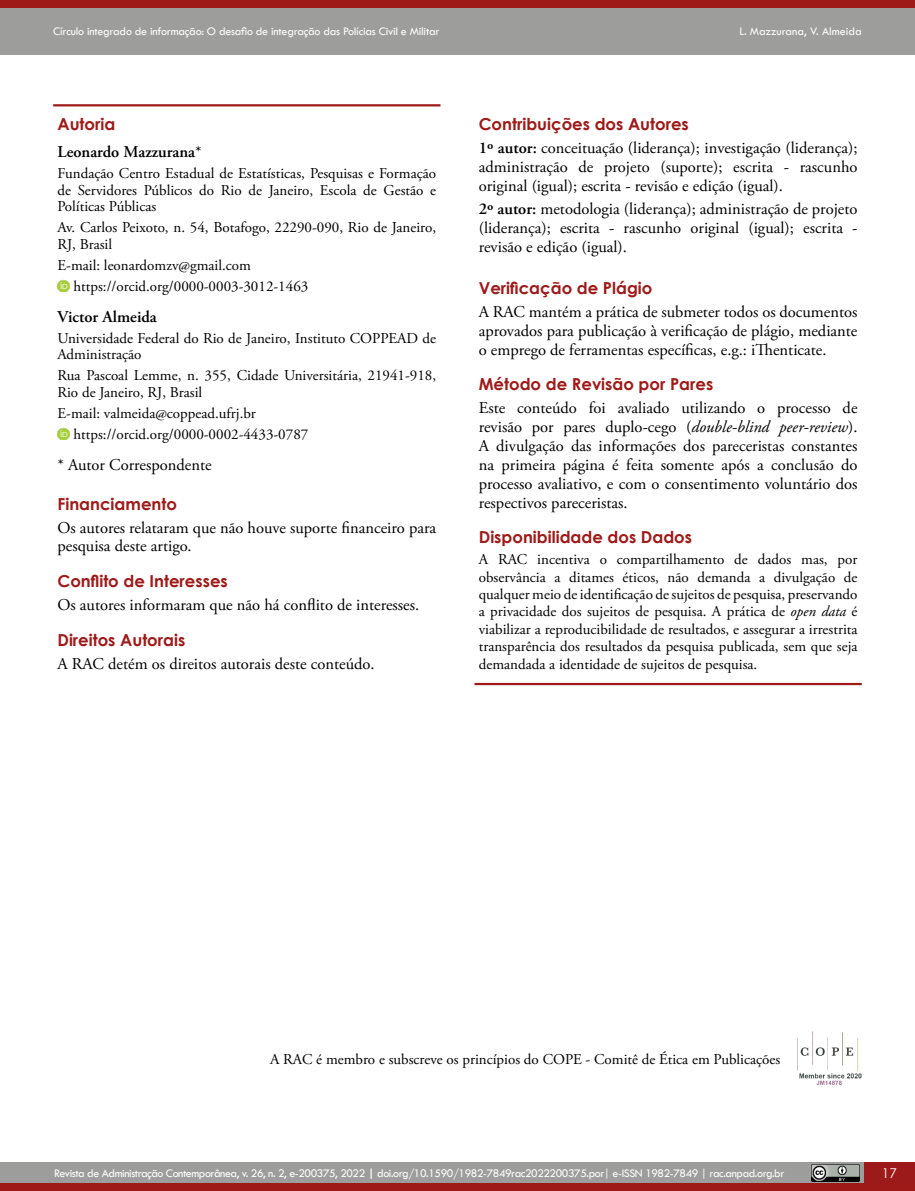
<style>
.page{position:relative;width:915px;height:1191px;background:#fff}
.page>*{position:absolute;margin:0;border:0;box-sizing:border-box;transform-origin:0 0}
.t1{font:16.5px/18.9px "Adobe Garamond Pro";color:#000;text-align:justify}
.t2{font:700 16.5px "Century Gothic";color:#9d1a18}
.t3{font:600 16.5px "Adobe Garamond Pro";color:#000}
.t4{font:15px/17.4px "Adobe Garamond Pro";color:#000}
.t5{font:13.5px "Century Gothic";color:#fff}
.t6{font:12px "Tw Cen";letter-spacing:-.035em;color:#fff}
.t7{font:12px "Tw Cen";color:#fff}
.s1{font-weight:400}
.s2{font-weight:600}
.s3{font-style:italic}
.s4{font-weight:700}
</style>
<div class="page">
<div style="left:863px;top:1162px;width:51px;height:21px;background:#9d1a1a"></div>
<div style="left:0;top:0;width:914px;height:54px;background:#9d9d9c"></div>
<div style="left:0;top:0;width:914px;height:7px;background:#9d1a18"></div>
<div style="left:0;top:1162px;width:863px;height:21px;background:#9d9d9c"></div>
<div style="left:0;top:1183px;width:914px;height:8px;background:#9d1a18"></div>
<img style="left:811px;top:1164px;width:48px;height:17px">
<hr style="left:53px;top:104px;width:387px;height:2px;background:#9d1a18">
<svg style="left:57px;top:280px;width:13px;height:12px"></svg>
<svg style="left:57px;top:428px;width:13px;height:12px"></svg>
<hr style="left:474px;top:683px;width:387px;height:2px;background:#9d1a18">
<img style="left:797px;top:1031px;width:64px;height:53px">
<p class="t6" style="left:53px;top:24px;width:387px">Círculo integrado de informação: O desafio de integração das Polícias Civil e Militar</p>
<p class="t7" style="left:739px;top:24px;width:124px">L. Mazzurana, V. Almeida</p>
<p class="t2" style="left:57px;top:112px;width:59px">Autoria</p>
<p class="t3" style="left:57px;top:142px;width:146px">Leonardo Mazzurana<span class="s1">*</span></p>
<p class="t4" style="left:57px;top:165px;width:380px;line-height:16.6px;text-align:justify">Fundação Centro Estadual de Estatísticas, Pesquisas e Formação de Servidores Públicos do Rio de Janeiro, Escola de Gestão e Políticas Públicas</p>
<p class="t4" style="left:57px;top:220px;width:380px;line-height:16.6px">Av. Carlos Peixoto, n. 54, Botafogo, 22290-090, Rio de Janeiro,<br>RJ, Brasil</p>
<p class="t4" style="left:73px;top:255px;width:236px;line-height:20.9px;text-indent:-16px">E-mail: leonardomzv@gmail.com https://orcid.org/0000-0003-3012-1463</p>
<p class="t3" style="left:57px;top:307px;width:101px">Victor Almeida</p>
<p class="t4" style="left:57px;top:330px;width:380px;line-height:16.6px">Universidade Federal do Rio de Janeiro, Instituto COPPEAD de<br>Administração</p>
<p class="t4" style="left:57px;top:368px;width:380px;line-height:16.6px">Rua Pascoal Lemme, n. 355, Cidade Universitária, 21941-918,<br>Rio de Janeiro, RJ, Brasil</p>
<p class="t4" style="left:73px;top:403px;width:236px;line-height:20.9px;text-indent:-16px">E-mail: valmeida@coppead.ufrj.br https://orcid.org/0000-0002-4433-0787</p>
<p class="t1" style="left:57px;top:456px;width:156px">* Autor Correspondente</p>
<p class="t2" style="left:57px;top:492px;width:121px">Financiamento</p>
<p class="t1" style="left:57px;top:519px;width:380px;line-height:18.1px">Os autores relataram que não houve suporte financeiro para pesquisa deste artigo.</p>
<p class="t2" style="left:57px;top:569px;width:172px">Conflito de Interesses</p>
<p class="t1" style="left:57px;top:596px;width:363px">Os autores informaram que não há conflito de interesses.</p>
<p class="t2" style="left:57px;top:627px;width:129px">Direitos Autorais</p>
<p class="t1" style="left:57px;top:654px;width:318px">A RAC detém os direitos autorais deste conteúdo.</p>
<p class="t2" style="left:478px;top:111px;width:211px">Contribuições dos Autores</p>
<p class="t1" style="left:478px;top:139px;width:380px"><span class="s2">1º autor:</span> conceituação (liderança); investigação (liderança); administração de projeto (suporte); escrita - rascunho original (igual); escrita - revisão e edição (igual).</p>
<p class="t1" style="left:478px;top:200px;width:380px"><span class="s2">2º autor:</span> metodologia (liderança); administração de projeto (liderança); escrita - rascunho original (igual); escrita - revisão e edição (igual).</p>
<p class="t2" style="left:478px;top:276px;width:175px">Verificação de Plágio</p>
<p class="t1" style="left:478px;top:303px;width:380px">A RAC mantém a prática de submeter todos os documentos aprovados para publicação à verificação de plágio, mediante o emprego de ferramentas específicas, e.g.: iThenticate.</p>
<p class="t2" style="left:478px;top:371px;width:236px">Método de Revisão por Pares</p>
<p class="t1" style="left:478px;top:399px;width:380px">Este conteúdo foi avaliado utilizando o processo de revisão por pares duplo-cego (<span class="s3">double-blind peer-review</span>).<br>A divulgação das informações dos pareceristas constantes na primeira página é feita somente após a conclusão do processo avaliativo, e com o consentimento voluntário dos respectivos pareceristas.</p>
<p class="t2" style="left:478px;top:524px;width:215px">Disponibilidade dos Dados</p>
<p class="t4" style="left:478px;top:551px;width:380px;text-align:justify">A RAC incentiva o compartilhamento de dados mas, por observância a ditames éticos, não demanda a divulgação de qualquer meio de identificação de sujeitos de pesquisa, preservando a privacidade dos sujeitos de pesquisa. A prática de <span class="s3">open data</span> é viabilizar a reproducibilidade de resultados, e assegurar a irrestrita transparência dos resultados da pesquisa publicada, sem que seja demandada a identidade de sujeitos de pesquisa.</p>
<p class="t4" style="left:270px;top:1050px;width:511px">A RAC é membro e subscreve os princípios do COPE - Comitê de Ética em Publicações</p>
<p class="t6" style="left:54px;top:1166px;width:731px">Revista de Administração Contemporânea, v. 26, n. 2, e-200375, 2022 <span class="s4">|</span> doi.org/10.1590/1982-7849rac2022200375.por| e-ISSN 1982-7849 | rac.anpad.org.br</p>
<p class="t5" style="left:881px;top:1163px;width:16px">17</p>
</div>
